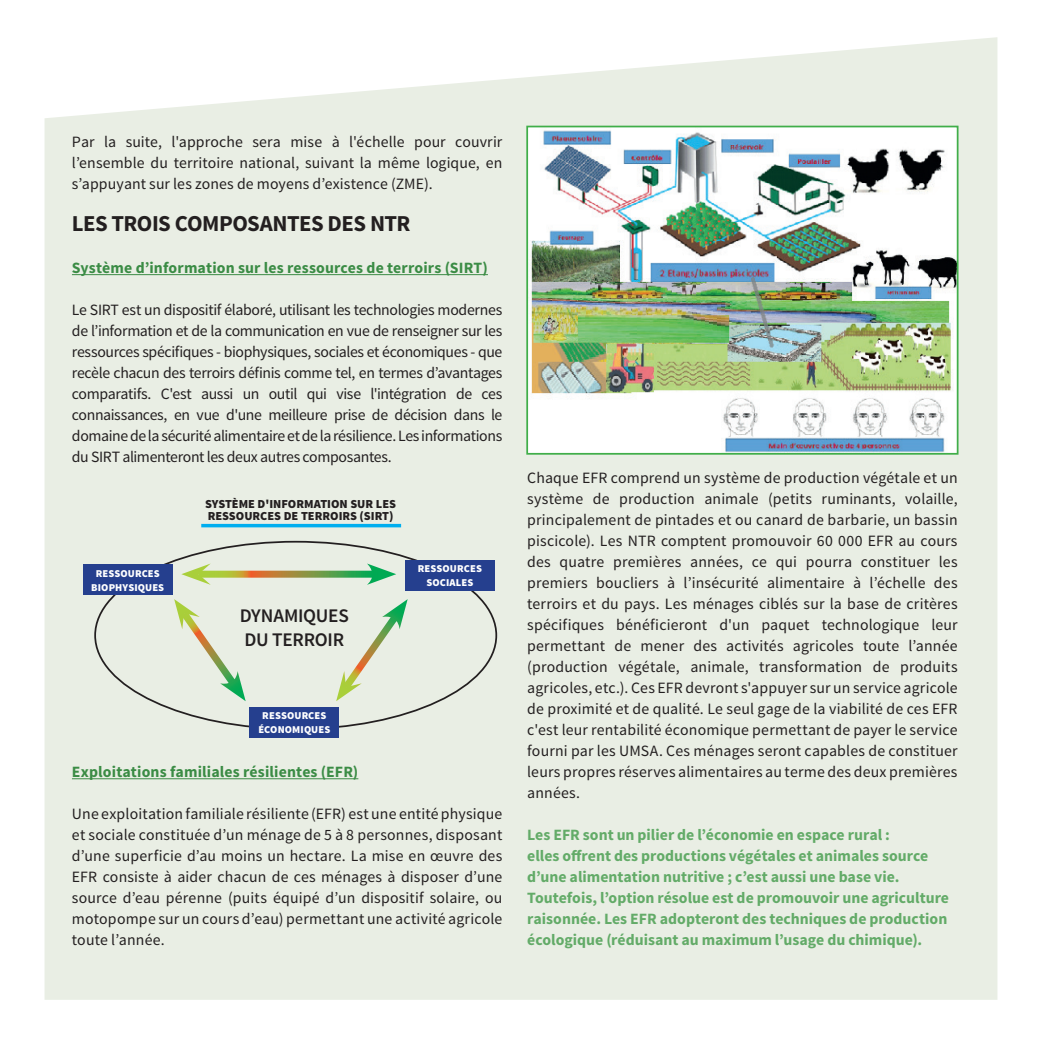
<style>
.page{position:relative;width:1042px;height:1042px;background:#fff}
.page>*{position:absolute;margin:0;border:0;box-sizing:border-box;transform-origin:0 0}
.t1{font:700 22.75px "Source Sans Pro";letter-spacing:-.025em;color:#231f20}
.t2{font:600 19.25px/24.5px "Source Sans Pro";letter-spacing:-.015em;color:#231f20}
.t3{font:15.75px/21px "Source Sans Pro";letter-spacing:.01em;color:#231f20;text-align:justify}
.t4{font:700 15.75px/21px "Source Sans Pro";color:#63ab68}
.t5{font:700 15.75px "Source Sans Pro";letter-spacing:.01em;color:#3b8c45}
.t6{font:900 12.25px/12.2px "Source Sans Pro";color:#231f20}
.t7{font:900 10.5px/14px "Source Sans Pro";letter-spacing:.01em;color:#fff;text-align:center}
</style>
<div class="page">
<div style="left:45px;top:37px;width:952px;height:963px;background:#e9eee4"></div>
<img style="left:529px;top:129px;width:426px;height:323px">
<div style="left:526px;top:126px;width:432px;height:329px;border:2px solid #40ae49"></div>
<hr style="left:201px;top:524px;width:200px;height:3px;background:#00aeef">
<svg style="left:211px;top:571px;width:156px;height:7px"></svg>
<svg style="left:181px;top:563px;width:30px;height:22px"></svg>
<svg style="left:367px;top:563px;width:29px;height:22px"></svg>
<svg style="left:174px;top:599px;width:72px;height:102px;background:#dae4ce"></svg>
<div style="left:83px;top:564px;width:89px;height:31px;background:#253f8e"></div>
<div style="left:250px;top:707px;width:89px;height:31px;background:#253f8e"></div>
<div style="left:405px;top:560px;width:89px;height:30px;background:#253f8e"></div>
<svg style="left:336px;top:599px;width:72px;height:102px;background:#dae4ce"></svg>
<hr style="left:72px;top:274px;width:416px;height:1px;background:#3b8c45">
<hr style="left:72px;top:778px;width:286px;height:1px;background:#3b8c45">
<p class="t3" style="left:72px;top:132px;width:432px">Par la suite, l'approche sera mise à l'échelle pour couvrir l’ensemble du territoire national, suivant la même logique, en s’appuyant sur les zones de moyens d’existence (ZME).</p>
<h1 class="t1" style="left:72px;top:209px;width:340px">LES TROIS COMPOSANTES DES NTR</h1>
<p class="t5" style="left:72px;top:258px;width:417px">Système d’information sur les ressources de terroirs (SIRT)</p>
<p class="t3" style="left:72px;top:300px;width:432px">Le SIRT est un dispositif élaboré, utilisant les technologies modernes de l’information et de la communication en vue de renseigner sur les ressources spécifiques - biophysiques, sociales et économiques - que recèle chacun des terroirs définis comme tel, en termes d’avantages comparatifs. C'est aussi un outil qui vise l'intégration de ces connaissances, en vue d'une meilleure prise de décision dans le domaine de la sécurité alimentaire et de la résilience. Les informations du SIRT alimenteront les deux autres composantes.</p>
<p class="t7" style="left:91px;top:566px;width:74px">RESSOURCES<br>BIOPHYSIQUES</p>
<p class="t6" style="left:205px;top:498px;width:192px">SYSTÈME D'INFORMATION SUR LES<br>RESSOURCES DE TERROIRS (SIRT)</p>
<p class="t2" style="left:240px;top:604px;width:111px">DYNAMIQUES<br>DU TERROIR</p>
<p class="t7" style="left:418px;top:562px;width:66px">RESSOURCES<br>SOCIALES</p>
<p class="t7" style="left:258px;top:709px;width:73px">RESSOURCES<br>ÉCONOMIQUES</p>
<p class="t5" style="left:72px;top:762px;width:288px">Exploitations familiales résilientes (EFR)</p>
<p class="t3" style="left:72px;top:804px;width:432px">Une exploitation familiale résiliente (EFR) est une entité physique et sociale constituée d’un ménage de 5 à 8 personnes, disposant d’une superficie d’au moins un hectare. La mise en œuvre des EFR consiste à aider chacun de ces ménages à disposer d’une source d’eau pérenne (puits équipé d’un dispositif solaire, ou motopompe sur un cours d’eau) permettant une activité agricole toute l’année.</p>
<p class="t3" style="left:527px;top:467px;width:432px">Chaque EFR comprend un système de production végétale et un système de production animale (petits ruminants, volaille, principalement de pintades et ou canard de barbarie, un bassin piscicole). Les NTR comptent promouvoir 60 000 EFR au cours des quatre premières années, ce qui pourra constituer les premiers boucliers à l’insécurité alimentaire à l’échelle des terroirs et du pays. Les ménages ciblés sur la base de critères spécifiques bénéficieront d'un paquet technologique leur permettant de mener des activités agricoles toute l’année (production végétale, animale, transformation de produits agricoles, etc.). Ces EFR devront s'appuyer sur un service agricole de proximité et de qualité. Le seul gage de la viabilité de ces EFR c'est leur rentabilité économique permettant de payer le service fourni par les UMSA. Ces ménages seront capables de constituer leurs propres réserves alimentaires au terme des deux premières années.</p>
<p class="t4" style="left:527px;top:825px;width:423px">Les EFR sont un pilier de l’économie en espace rural :<br>elles offrent des productions végétales et animales source d’une alimentation nutritive ; c’est aussi une base vie.<br>Toutefois, l’option résolue est de promouvoir une agriculture raisonnée. Les EFR adopteront des techniques de production écologique (réduisant au maximum l’usage du chimique).</p>
</div>
